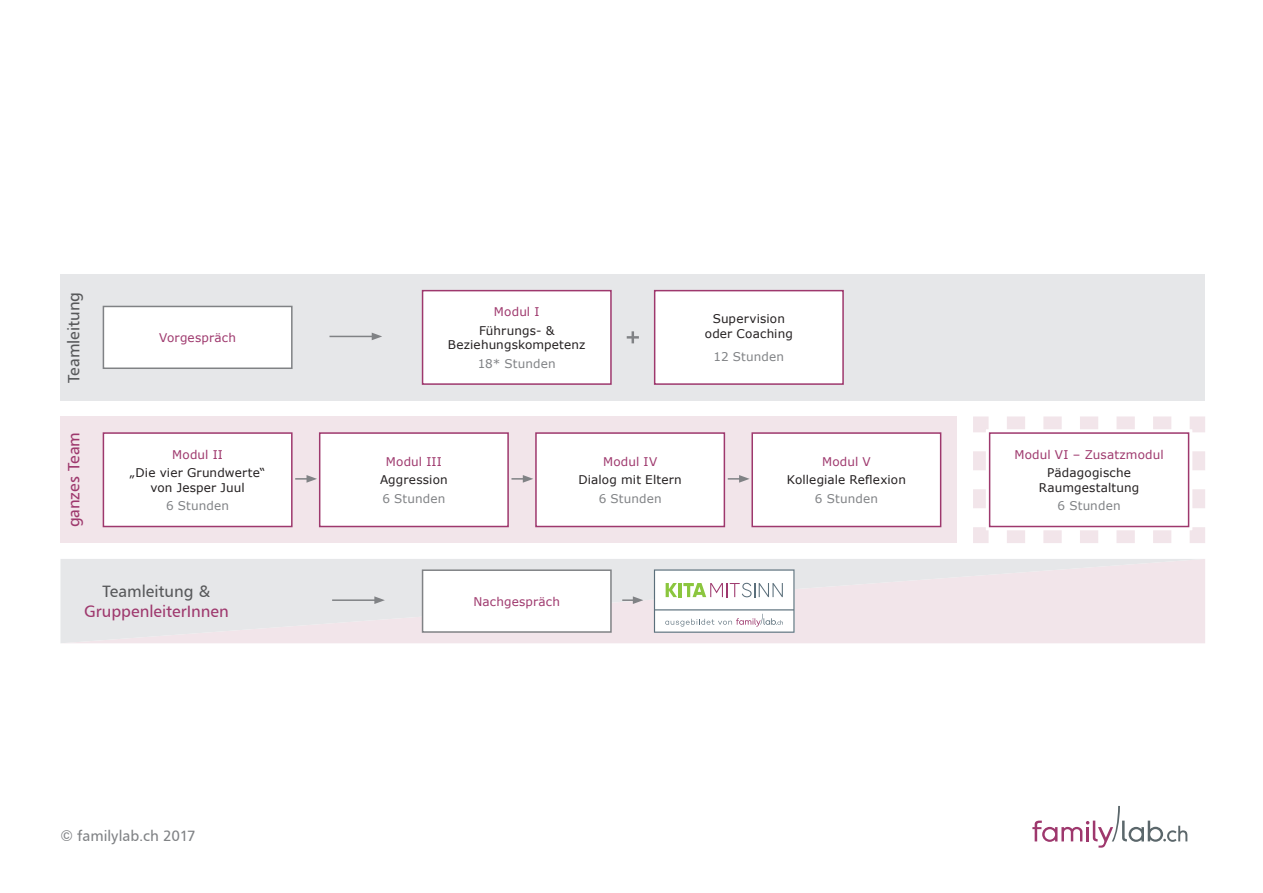
<style>
.page{position:relative;width:1263px;height:893px;background:#fff}
.page>*{position:absolute;margin:0;border:0;box-sizing:border-box;transform-origin:0 0}
.t1{font:16.5px "Humanist 777 BT Roman B";color:#9e386d}
.t2{font:16.5px "Humanist 777 BT Roman B";color:#57585a}
.t3{font:15px "Humanist 777 BT Roman B";color:#808285}
.t4{font:12px/14.4px "Verdana";letter-spacing:.01em;color:#231f20;text-align:center}
.t5{font:12px "Verdana";letter-spacing:.01em;color:#9e386d}
.t6{font:12px "Verdana";letter-spacing:.01em;color:#808285}
</style>
<div class="page">
<svg style="left:1032px;top:806px;width:155px;height:42px"></svg>
<svg style="left:973px;top:416px;width:232px;height:127px"></svg>
<div style="left:60px;top:416px;width:897px;height:127px;background:#f2e5ea"></div>
<div style="left:60px;top:274px;width:1145px;height:127px;background:#e6e7e9"></div>
<div style="left:752px;top:433px;width:189px;height:93px;background:#fff"></div>
<div style="left:751px;top:432px;width:190px;height:95px;border:2px solid #9e386d"></div>
<div style="left:103px;top:433px;width:189px;height:93px;background:#fff"></div>
<div style="left:103px;top:432px;width:190px;height:95px;border:2px solid #9e386d"></div>
<div style="left:320px;top:433px;width:188px;height:93px;background:#fff"></div>
<div style="left:319px;top:432px;width:190px;height:95px;border:2px solid #9e386d"></div>
<div style="left:423px;top:291px;width:188px;height:93px;background:#fff"></div>
<div style="left:422px;top:290px;width:190px;height:95px;border:2px solid #9e386d"></div>
<div style="left:655px;top:291px;width:188px;height:93px;background:#fff"></div>
<div style="left:654px;top:290px;width:190px;height:95px;border:2px solid #9e386d"></div>
<div style="left:536px;top:433px;width:188px;height:93px;background:#fff"></div>
<div style="left:535px;top:432px;width:190px;height:95px;border:2px solid #9e386d"></div>
<svg style="left:627px;top:331px;width:12px;height:12px"></svg>
<svg style="left:295px;top:475px;width:22px;height:8px"></svg>
<svg style="left:728px;top:475px;width:22px;height:8px"></svg>
<svg style="left:511px;top:475px;width:22px;height:8px"></svg>
<div style="left:103px;top:306px;width:189px;height:62px;background:#fff"></div>
<div style="left:103px;top:306px;width:190px;height:63px;border:2px solid #808285"></div>
<hr style="left:329px;top:336px;width:45px;height:1px;background:#808285">
<svg style="left:372px;top:333px;width:10px;height:7px"></svg>
<svg style="left:60px;top:559px;width:1145px;height:84px;background:#ece5e9"></svg>
<div style="left:423px;top:570px;width:188px;height:62px;background:#fff"></div>
<div style="left:422px;top:569px;width:190px;height:64px;border:2px solid #808285"></div>
<hr style="left:332px;top:599px;width:45px;height:2px;background:#808285">
<svg style="left:374px;top:596px;width:11px;height:8px"></svg>
<svg style="left:654px;top:569px;width:140px;height:64px"></svg>
<svg style="left:622px;top:596px;width:21px;height:8px"></svg>
<div style="left:990px;top:433px;width:198px;height:93px;background:#fff"></div>
<div style="left:989px;top:432px;width:200px;height:95px;border:2px solid #9e386d"></div>
<h1 class="t2" style="left:64px;top:383px;width:92px;rotate:-90deg">Teamleitung</h1>
<h1 class="t1" style="left:64px;top:527px;width:97px;rotate:-90deg">ganzes Team</h1>
<p class="t5" style="left:159px;top:330px;width:78px">Vorgespräch</p>
<p class="t5" style="left:172px;top:446px;width:52px">Modul II</p>
<p class="t4" style="left:130px;top:466px;width:137px">„Die vier Grundwerte“ von Jesper Juul</p>
<p class="t6" style="left:166px;top:498px;width:65px">6 Stunden</p>
<h1 class="t2" style="left:103px;top:581px;width:109px">Teamleitung &amp;</h1>
<h1 class="t1" style="left:84px;top:601px;width:146px">GruppenleiterInnen</h1>
<p class="t3" style="left:60px;top:826px;width:137px">© familylab.ch 2017</p>
<p class="t5" style="left:494px;top:304px;width:47px">Modul I</p>
<p class="t4" style="left:448px;top:323px;width:139px">Führungs- &amp;<br>Beziehungskompetenz</p>
<p class="t6" style="left:478px;top:356px;width:79px">18* Stunden</p>
<p class="t4" style="left:705px;top:312px;width:90px">Supervision oder Coaching</p>
<p class="t6" style="left:714px;top:349px;width:72px">12 Stunden</p>
<p class="t5" style="left:386px;top:454px;width:57px">Modul III</p>
<p class="t4" style="left:380px;top:473px;width:69px">Aggression</p>
<p class="t6" style="left:382px;top:491px;width:65px">6 Stunden</p>
<p class="t5" style="left:603px;top:454px;width:56px">Modul IV</p>
<p class="t4" style="left:579px;top:473px;width:105px">Dialog mit Eltern</p>
<p class="t6" style="left:599px;top:491px;width:65px">6 Stunden</p>
<p class="t5" style="left:822px;top:454px;width:50px">Modul V</p>
<p class="t4" style="left:787px;top:473px;width:121px">Kollegiale Reflexion</p>
<p class="t6" style="left:815px;top:491px;width:65px">6 Stunden</p>
<p class="t5" style="left:473px;top:594px;width:88px">Nachgespräch</p>
<p class="t5" style="left:1014px;top:446px;width:151px">Modul VI – Zusatzmodul</p>
<p class="t4" style="left:1039px;top:466px;width:102px">Pädagogische<br>Raumgestaltung</p>
<p class="t6" style="left:1057px;top:498px;width:65px">6 Stunden</p>
</div>
